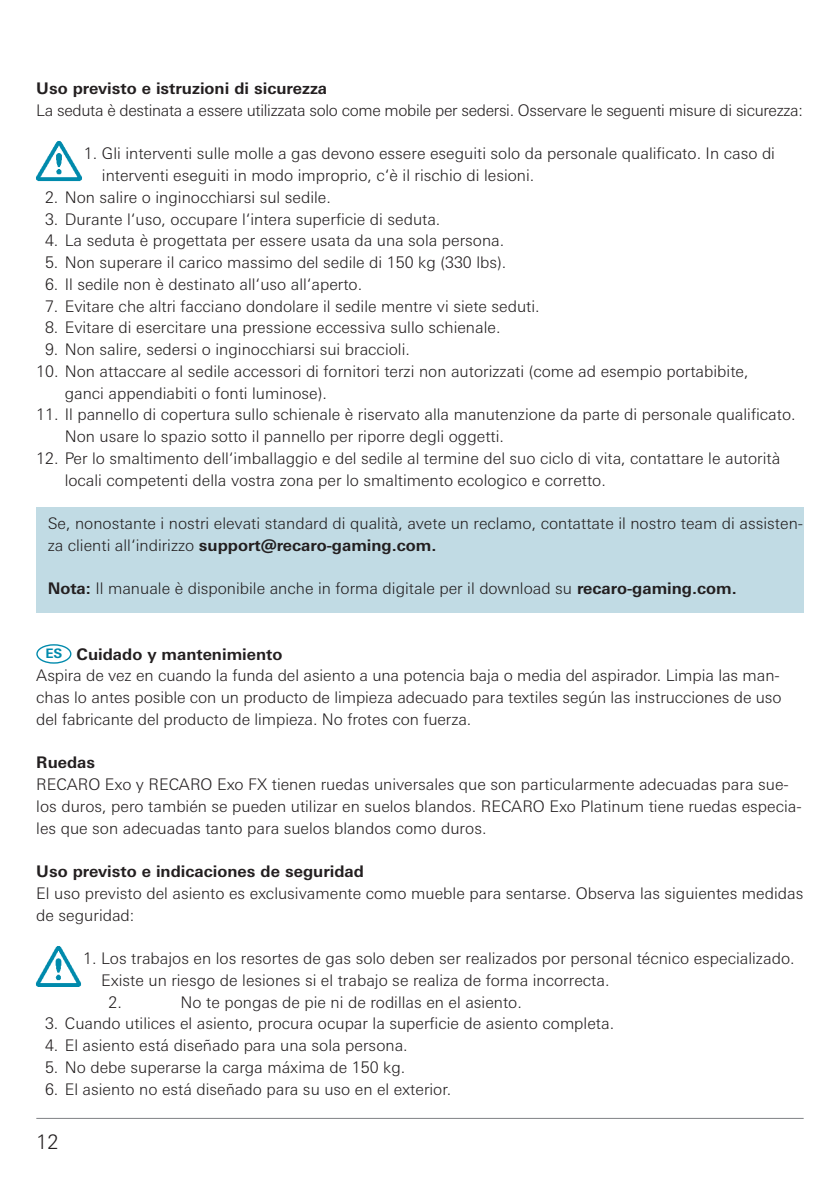
<style>
.page{position:relative;width:840px;height:1191px;background:#fff}
.page>*{position:absolute;margin:0;border:0;box-sizing:border-box;transform-origin:0 0}
.t1{font:300 20px "Univers Next W1 G";color:#231f20}
.Fliesstext{font:300 16px/21.8px "Univers Next W1 G";color:#231f20}
.Fliesstext-2{font:300 16px "Univers Next W1 G";letter-spacing:-.02em;color:#231f20}
.Fliesstext-3{font:700 16px "Univers Next W1 G";color:#231f20}
.Fliesstext-4{font:700 13px "Univers Next W1 G";color:#008aac}
.s1{font-weight:700}
</style>
<div class="page">
<hr style="left:36px;top:1117px;width:767px;height:1px;background:#808285">
<div style="left:36px;top:507px;width:767px;height:106px;background:#c1dbe4"></div>
<div style="left:36px;top:644px;width:35px;height:19px;border:1px solid #008aac;border-radius:50%"></div>
<img style="left:36px;top:141px;width:46px;height:40px">
<img style="left:36px;top:946px;width:45px;height:40px">
<p class="Fliesstext-3" style="left:36px;top:79px;width:292px">Uso previsto e istruzioni di sicurezza</p>
<p class="Fliesstext-2" style="left:36px;top:101px;width:767px">La seduta è destinata a essere utilizzata solo come mobile per sedersi. Osservare le seguenti misure di sicurezza:</p>
<p class="Fliesstext" style="left:102px;top:143px;width:674px;text-indent:-18px">1. Gli interventi sulle molle a gas devono essere eseguiti solo da personale qualificato. In caso di interventi eseguiti in modo improprio, c‘è il rischio di lesioni.</p>
<p class="Fliesstext" style="left:45px;top:186px;width:287px">2. Non salire o inginocchiarsi sul sedile.</p>
<p class="Fliesstext" style="left:45px;top:208px;width:397px">3. Durante l‘uso, occupare l‘intera superficie di seduta.</p>
<p class="Fliesstext" style="left:45px;top:230px;width:460px">4. La seduta è progettata per essere usata da una sola persona.</p>
<p class="Fliesstext" style="left:45px;top:251px;width:462px">5. Non superare il carico massimo del sedile di 150 kg (330 lbs).</p>
<p class="Fliesstext" style="left:45px;top:273px;width:318px">6. Il sedile non è destinato all‘uso all‘aperto.</p>
<p class="Fliesstext" style="left:45px;top:295px;width:496px">7. Evitare che altri facciano dondolare il sedile mentre vi siete seduti.</p>
<p class="Fliesstext" style="left:45px;top:317px;width:456px">8. Evitare di esercitare una pressione eccessiva sullo schienale.</p>
<p class="Fliesstext" style="left:45px;top:338px;width:366px">9. Non salire, sedersi o inginocchiarsi sui braccioli.</p>
<p class="Fliesstext" style="left:65px;top:360px;width:685px;text-indent:-28px">10. Non attaccare al sedile accessori di fornitori terzi non autorizzati (come ad esempio portabibite, ganci appendiabiti o fonti luminose).</p>
<p class="Fliesstext" style="left:65px;top:404px;width:732px;text-indent:-28px">11. Il pannello di copertura sullo schienale è riservato alla manutenzione da parte di personale qualificato.<br>Non usare lo spazio sotto il pannello per riporre degli oggetti.</p>
<p class="Fliesstext" style="left:65px;top:447px;width:716px;text-indent:-28px">12. Per lo smaltimento dell‘imballaggio e del sedile al termine del suo ciclo di vita, contattare le autorità locali competenti della vostra zona per lo smaltimento ecologico e corretto.</p>
<p class="Fliesstext" style="left:48px;top:512px;width:756px">Se, nonostante i nostri elevati standard di qualità, avete un reclamo, contattate il nostro team di assisten&shy;za clienti all‘indirizzo <span class="s1">support@recaro-gaming.com.</span></p>
<p class="Fliesstext" style="left:48px;top:578px;width:690px"><span class="s1">Nota:</span> Il manuale è disponibile anche in forma digitale per il download su <span class="s1">recaro-gaming.com.</span></p>
<p class="Fliesstext-4" style="left:46px;top:645px;width:18px">ES</p>
<p class="Fliesstext-3" style="left:76px;top:644px;width:207px">Cuidado y mantenimiento</p>
<p class="Fliesstext" style="left:36px;top:665px;width:746px">Aspira de vez en cuando la funda del asiento a una potencia baja o media del aspirador. Limpia las man&shy;chas lo antes posible con un producto de limpieza adecuado para textiles según las instrucciones de uso del fabricante del producto de limpieza. No frotes con fuerza.</p>
<p class="Fliesstext-3" style="left:36px;top:753px;width:60px">Ruedas</p>
<p class="Fliesstext" style="left:36px;top:773px;width:766px">RECARO Exo y RECARO Exo FX tienen ruedas universales que son particularmente adecuadas para sue&shy;los duros, pero también se pueden utilizar en suelos blandos. RECARO Exo Platinum tiene ruedas especia&shy;les que son adecuadas tanto para suelos blandos como duros.</p>
<p class="Fliesstext-3" style="left:36px;top:862px;width:329px">Uso previsto e indicaciones de seguridad</p>
<p class="Fliesstext" style="left:36px;top:882px;width:768px">El uso previsto del asiento es exclusivamente como mueble para sentarse. Observa las siguientes medidas de seguridad:</p>
<p class="Fliesstext" style="left:101px;top:947px;width:694px;text-indent:-18px">1. Los trabajos en los resortes de gas solo deben ser realizados por personal técnico especializado.<br>Existe un riesgo de lesiones si el trabajo se realiza de forma incorrecta.</p>
<p class="Fliesstext" style="left:108px;top:991px;width:15px">2.</p>
<p class="Fliesstext" style="left:180px;top:991px;width:343px">No te pongas de pie ni de rodillas en el asiento.</p>
<p class="Fliesstext" style="left:45px;top:1012px;width:570px">3. Cuando utilices el asiento, procura ocupar la superficie de asiento completa.</p>
<p class="Fliesstext" style="left:45px;top:1034px;width:364px">4. El asiento está diseñado para una sola persona.</p>
<p class="Fliesstext" style="left:45px;top:1056px;width:361px">5. No debe superarse la carga máxima de 150 kg.</p>
<p class="Fliesstext" style="left:45px;top:1078px;width:407px">6. El asiento no está diseñado para su uso en el exterior.</p>
<p class="t1" style="left:36px;top:1130px;width:24px">12</p>
</div>
